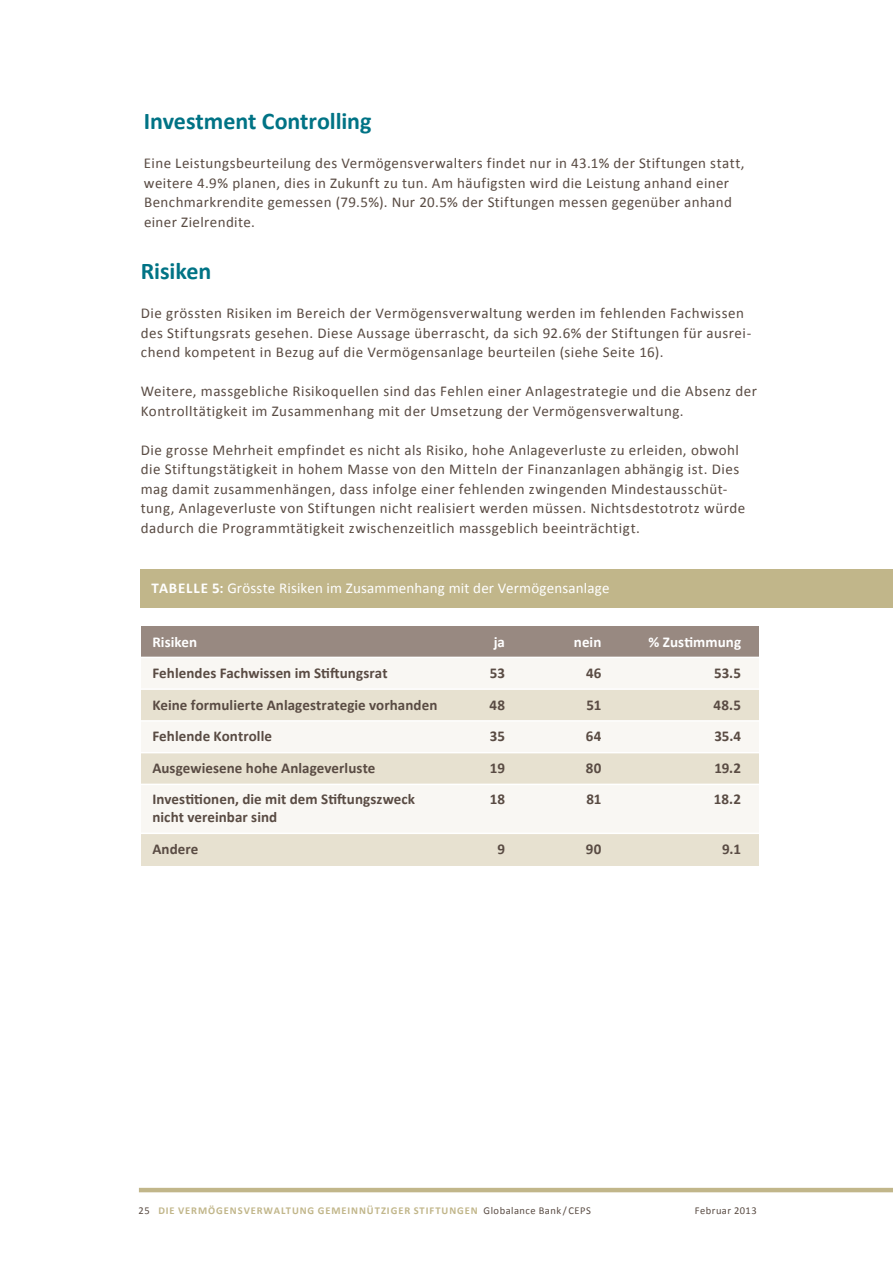
<style>
.page{position:relative;width:893px;height:1263px;background:#fff}
.page>*{position:absolute;margin:0;border:0;box-sizing:border-box;transform-origin:0 0}
.t1{font:700 24px "Calibri";letter-spacing:-.005em;color:#007385}
.t2{font:15px/19.5px "Calibri";letter-spacing:.03em;color:#594b43}
.t3{font:700 15px/31.5px "Calibri";letter-spacing:.005em;color:#594b43;text-align:justify}
.t4{font:15px "Calibri";letter-spacing:.01em;color:#fff}
.t5{font:700 15px "Calibri";letter-spacing:.005em;color:#fff}
.t6{font:700 10.5px "Calibri";letter-spacing:.09em;color:#c1b68a}
.t7{font:10.5px "Calibri";letter-spacing:.045em;color:#594b43}
.s1{font-weight:700}
.s2{font-weight:400;color:#594b43}
</style>
<div class="page">
<hr style="left:139px;top:1188px;width:754px;height:4px;background:#c1b68a">
<div style="left:141px;top:569px;width:752px;height:39px;background:#c1b68a"></div>
<div style="left:141px;top:626px;width:617px;height:31px;background:#988981"></div>
<div style="left:141px;top:657px;width:617px;height:208px;background:#e7e1d0"></div>
<div style="left:141px;top:721px;width:617px;height:31px;background:#f9f7f3"></div>
<div style="left:141px;top:658px;width:617px;height:30px;background:#f9f7f3"></div>
<div style="left:141px;top:785px;width:617px;height:48px;background:#f9f7f3"></div>
<hr style="left:40px;top:657px;width:815px;height:1px;background:#fff">
<hr style="left:40px;top:688px;width:815px;height:2px;background:#fff">
<hr style="left:40px;top:720px;width:815px;height:2px;background:#fff">
<hr style="left:40px;top:752px;width:815px;height:1px;background:#fff">
<hr style="left:40px;top:784px;width:815px;height:1px;background:#fff">
<hr style="left:40px;top:832px;width:815px;height:2px;background:#fff">
<h1 class="t1" style="left:144px;top:106px;width:229px">Investment Controlling</h1>
<p class="t2" style="left:144px;top:154px;width:602px">Eine Leistungsbeurteilung des Vermögensverwalters findet nur in 43.1% der Stiftungen statt, weitere 4.9% planen, dies in Zukunft zu tun. Am häufigsten wird die Leistung anhand einer Benchmarkrendite gemessen (79.5%). Nur 20.5% der Stiftungen messen gegenüber anhand einer Zielrendite.</p>
<h1 class="t1" style="left:141px;top:256px;width:72px">Risiken</h1>
<p class="t2" style="left:141px;top:304px;width:612px">Die grössten Risiken im Bereich der Vermögensverwaltung werden im fehlenden Fachwissen des Stiftungsrats gesehen. Diese Aussage überrascht, da sich 92.6% der Stiftungen für ausrei&shy;chend kompetent in Bezug auf die Vermögensanlage beurteilen (siehe Seite 16).</p>
<p class="t2" style="left:141px;top:382px;width:618px">Weitere, massgebliche Risikoquellen sind das Fehlen einer Anlagestrategie und die Absenz der<br>Kontrolltätigkeit im Zusammenhang mit der Umsetzung der Vermögensverwaltung.</p>
<p class="t2" style="left:141px;top:440px;width:606px">Die grosse Mehrheit empfindet es nicht als Risiko, hohe Anlageverluste zu erleiden, obwohl die Stiftungstätigkeit in hohem Masse von den Mitteln der Finanzanlagen abhängig ist. Dies mag damit zusammenhängen, dass infolge einer fehlenden zwingenden Mindestausschüt&shy;tung, Anlageverluste von Stiftungen nicht realisiert werden müssen. Nichtsdestotrotz würde dadurch die Programmtätigkeit zwischenzeitlich massgeblich beeinträchtigt.</p>
<p class="t4" style="left:152px;top:579px;width:459px"><span class="s1">Tabelle 5:</span> Grösste Risiken im Zusammenhang mit der Vermögensanlage</p>
<p class="t5" style="left:152px;top:632px;width:46px">Risiken</p>
<p class="t3" style="left:152px;top:657px;width:287px;text-align:left">Fehlendes Fachwissen im Stiftungsrat<br>Keine formulierte Anlagestrategie vorhanden Fehlende Kontrolle<br>Ausgewiesene hohe Anlageverluste Investitionen, die mit dem Stiftungszweck</p>
<p class="t3" style="left:152px;top:801px;width:126px">nicht vereinbar sind<br>Andere</p>
<p class="t5" style="left:494px;top:632px;width:13px">ja</p>
<p class="t3" style="left:489px;top:657px;width:17px">53<br>48<br>35<br>19<br>18</p>
<p class="t3" style="left:497px;top:833px;width:9px">9</p>
<p class="t5" style="left:574px;top:632px;width:29px">nein</p>
<p class="t3" style="left:586px;top:657px;width:17px">46<br>51<br>64<br>80<br>81</p>
<p class="t3" style="left:586px;top:833px;width:17px">90</p>
<p class="t5" style="left:649px;top:632px;width:94px">% Zustimmung</p>
<p class="t3" style="left:714px;top:657px;width:29px">53.5<br>48.5<br>35.4<br>19.2<br>18.2</p>
<p class="t3" style="left:722px;top:833px;width:20px">9.1</p>
<p class="t6" style="left:139px;top:1204px;width:454px"><span class="s2">25</span> Die Vermögensverwaltung gemeinnütziger Stiftungen <span class="s2">Globalance Bank / CEPS</span></p>
<p class="t7" style="left:695px;top:1204px;width:63px">Februar 2013</p>
</div>
